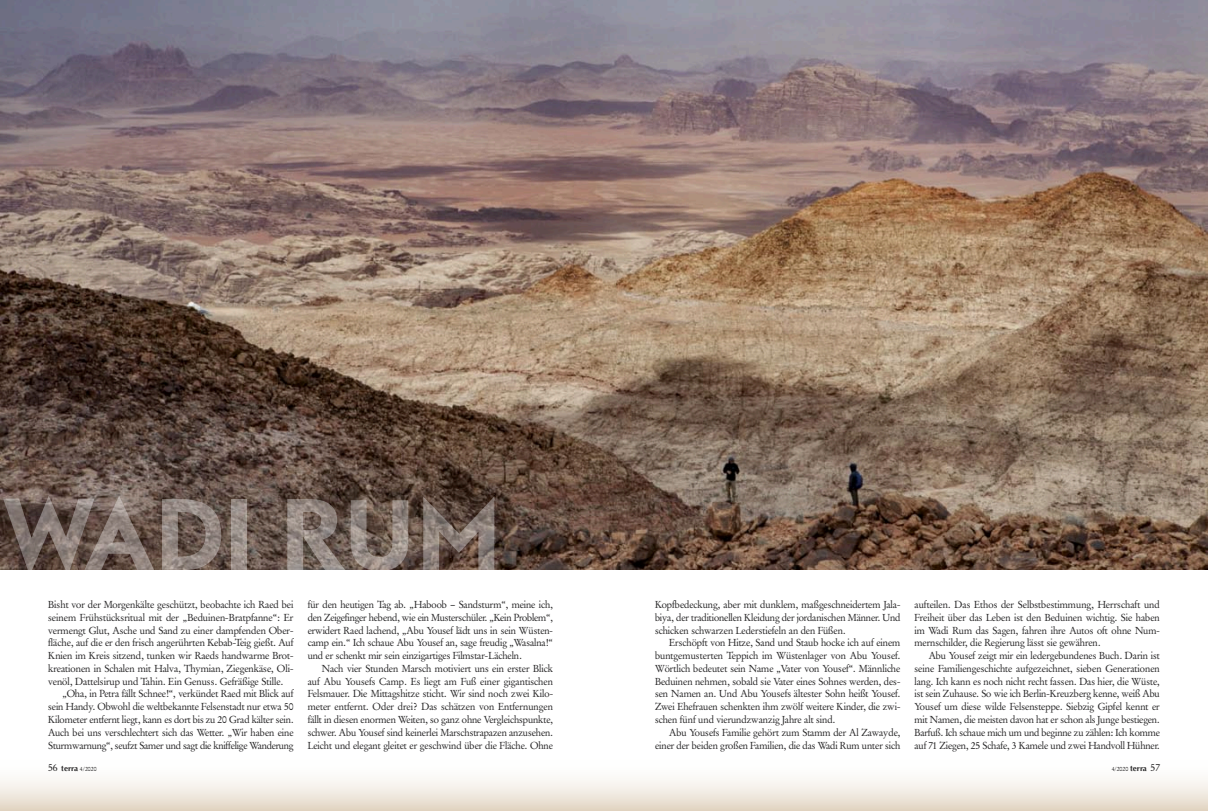
<style>
.page{position:relative;width:1208px;height:811px;background:#fff}
.page>*{position:absolute;margin:0;border:0;box-sizing:border-box;transform-origin:0 0}
.t1{font:700 90.1px "DTL Nobel T";letter-spacing:-.055em;color:rgb(255 255 255/.35)}
.t2{font:10px/12.8px "Garamond Stempel BQ";letter-spacing:.005em;color:#262526;text-align:justify}
.t3{font:6px "Garamond Stempel BQ";letter-spacing:.005em;color:#262526}
.s1{font-family:"Optima LT Std";font-weight:700;font-size:8px}
.s2{font-size:10px}
</style>
<div class="page">
<div style="left:0;top:760px;width:1208px;height:51px;background:linear-gradient(to bottom,#fff,#e5d9c9)"></div>
<img style="left:0;top:0;width:1208px;height:570px">
<h1 class="t1" style="left:3px;top:495px;width:504px">WADI RUM</h1>
<p class="t2" style="left:48px;top:598px;width:247px">Bisht vor der Morgenkälte geschützt, beobachte ich Raed bei seinem Frühstücksritual mit der „Beduinen-Bratpfanne“: Er vermengt Glut, Asche und Sand zu einer dampfenden Ober&shy;fläche, auf die er den frisch angerührten Kebab-Teig gießt. Auf Knien im Kreis sitzend, tunken wir Raeds handwarme Brot&shy;kreationen in Schalen mit Halva, Thymian, Ziegenkäse, Oli&shy;venöl, Dattelsirup und Tahin. Ein Genuss. Gefräßige Stille.</p>
<p class="t2" style="left:48px;top:688px;width:247px;text-indent:14px">„Oha, in Petra fällt Schnee!“, verkündet Raed mit Blick auf sein Handy. Obwohl die weltbekannte Felsenstadt nur etwa 50<br>Kilometer entfernt liegt, kann es dort bis zu 20 Grad kälter sein.<br>Auch bei uns verschlechtert sich das Wetter. „Wir haben eine Sturmwarnung“, seufzt Samer und sagt die kniffelige Wanderung</p>
<p class="t2" style="left:308px;top:598px;width:247px">für den heutigen Tag ab. „Haboob – Sandsturm“, meine ich, den Zeigefinger hebend, wie ein Musterschüler. „Kein Problem“, erwidert Raed lachend, „Abu Yousef lädt uns in sein Wüsten&shy;camp ein.“ Ich schaue Abu Yousef an, sage freudig „Wasalna!“ und er schenkt mir sein einzigartiges Filmstar-Lächeln.</p>
<p class="t2" style="left:308px;top:662px;width:247px;text-indent:14px">Nach vier Stunden Marsch motiviert uns ein erster Blick auf Abu Yousefs Camp. Es liegt am Fuß einer gigantischen Felsmauer. Die Mittagshitze sticht. Wir sind noch zwei Kilo&shy;meter entfernt. Oder drei? Das schätzen von Entfernungen fällt in diesen enormen Weiten, so ganz ohne Vergleichspunkte, schwer. Abu Yousef sind keinerlei Marschstrapazen anzusehen.<br>Leicht und elegant gleitet er geschwind über die Fläche. Ohne</p>
<p class="t2" style="left:655px;top:598px;width:247px">Kopfbedeckung, aber mit dunklem, maßgeschneidertem Jala&shy;biya, der traditionellen Kleidung der jordanischen Männer. Und schicken schwarzen Lederstiefeln an den Füßen.</p>
<p class="t2" style="left:655px;top:637px;width:247px;text-indent:14px">Erschöpft von Hitze, Sand und Staub hocke ich auf einem buntgemusterten Teppich im Wüstenlager von Abu Yousef.<br>Wörtlich bedeutet sein Name „Vater von Yousef“. Männliche Beduinen nehmen, sobald sie Vater eines Sohnes werden, des&shy;sen Namen an. Und Abu Yousefs ältester Sohn heißt Yousef.<br>Zwei Ehefrauen schenkten ihm zwölf weitere Kinder, die zwi&shy;schen fünf und vierundzwanzig Jahre alt sind.</p>
<p class="t2" style="left:655px;top:726px;width:247px;text-align:right">Abu Yousefs Familie gehört zum Stamm der Al Zawayde, einer der beiden großen Familien, die das Wadi Rum unter sich</p>
<p class="t2" style="left:914px;top:598px;width:247px">aufteilen. Das Ethos der Selbstbestimmung, Herrschaft und Freiheit über das Leben ist den Beduinen wichtig. Sie haben im Wadi Rum das Sagen, fahren ihre Autos oft ohne Num&shy;mernschilder, die Regierung lässt sie gewähren.</p>
<p class="t2" style="left:914px;top:649px;width:247px;text-indent:14px">Abu Yousef zeigt mir ein ledergebundenes Buch. Darin ist seine Familiengeschichte aufgezeichnet, sieben Generationen lang. Ich kann es noch nicht recht fassen. Das hier, die Wüste, ist sein Zuhause. So wie ich Berlin-Kreuzberg kenne, weiß Abu Yousef um diese wilde Felsensteppe. Siebzig Gipfel kennt er mit Namen, die meisten davon hat er schon als Junge bestiegen.<br>Barfuß. Ich schaue mich um und beginne zu zählen: Ich komme auf 71 Ziegen, 25 Schafe, 3 Kamele und zwei Handvoll Hühner.</p>
<p class="t2" style="left:48px;top:761px;width:11px">56</p>
<p class="t3" style="left:61px;top:766px;width:37px"><span class="s1">terra</span> 4/2020</p>
<p class="t3" style="left:1111px;top:766px;width:50px">4/2020 <span class="s1">terra</span> <span class="s2">57</span></p>
</div>
